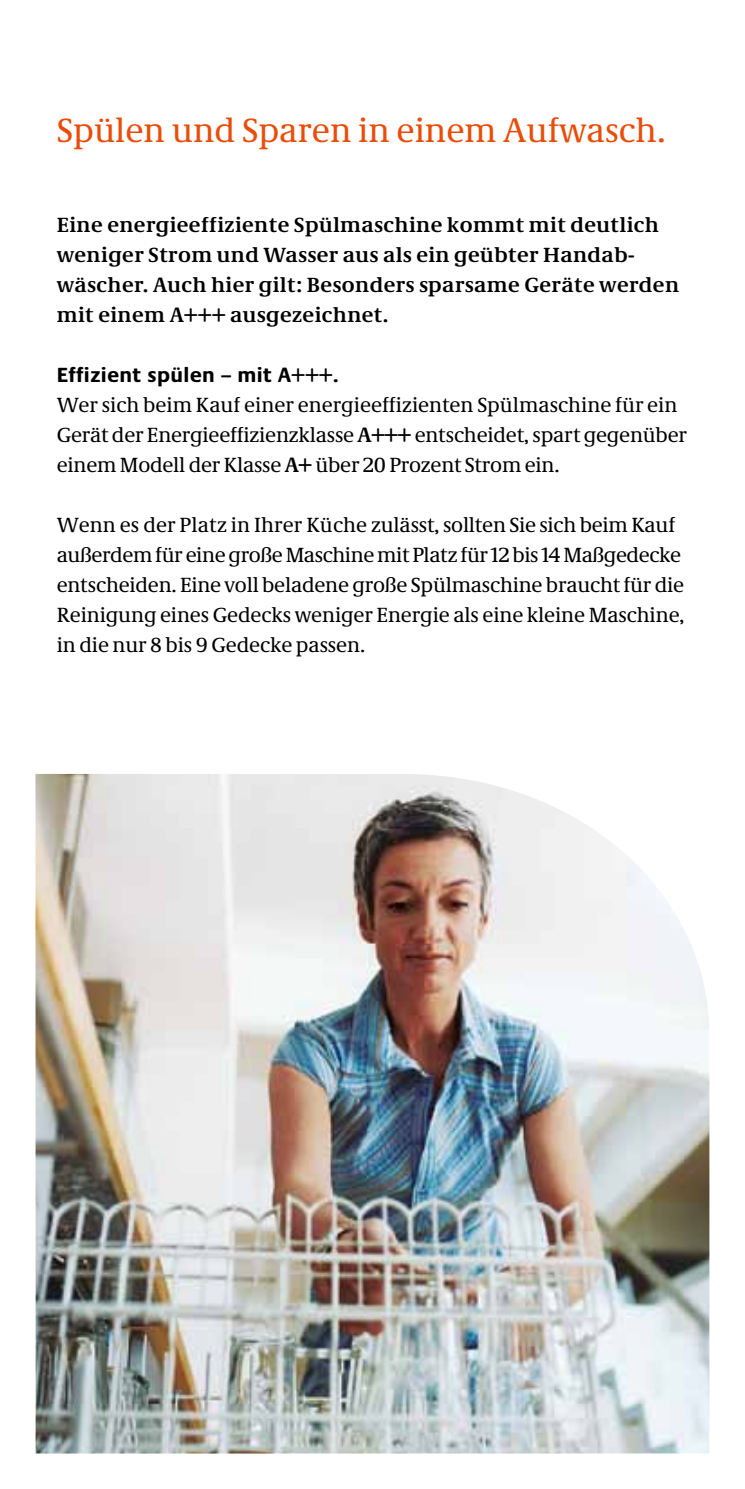
<style>
.page{position:relative;width:745px;height:1489px;background:#fff}
.page>*{position:absolute;margin:0;border:0;box-sizing:border-box;transform-origin:0 0}
.t1{font:35px "Neue Demos";color:#e94d0a}
.t2{font:21.25px/30px "Neue Demos";letter-spacing:-.01em;color:#000}
.t3{font:700 21.25px/30px "Neue Demos";letter-spacing:.02em;color:#000}
.t4{font:700 21.25px "Neue Praxis";letter-spacing:.02em;color:#000}
.s1{font-weight:700}
</style>
<div class="page">
<img style="left:35px;top:774px;width:674px;height:679px">
<h1 class="t1" style="left:57px;top:109px;width:610px">Spülen und Sparen in einem Aufwasch.</h1>
<p class="t3" style="left:57px;top:209px;width:623px">Eine energieeffiziente Spülmaschine kommt mit deutlich weniger Strom und Wasser aus als ein geübter Handab&shy;wäscher. Auch hier gilt: Besonders sparsame Geräte werden mit einem A+++ ausgezeichnet.</p>
<p class="t4" style="left:57px;top:362px;width:283px">Effizient spülen – mit A+++.</p>
<p class="t2" style="left:57px;top:389px;width:631px">Wer sich beim Kauf einer energieeffizienten Spülmaschine für ein<br>Gerät der Energieeffizienzklasse <span class="s1">A+++</span> entscheidet, spart gegenüber einem Modell der Klasse <span class="s1">A+</span> über 20 Prozent Strom ein.</p>
<p class="t2" style="left:57px;top:509px;width:628px">Wenn es der Platz in Ihrer Küche zulässt, sollten Sie sich beim Kauf außerdem für eine große Maschine mit Platz für 12 bis 14 Maßgedecke entscheiden. Eine voll beladene große Spülmaschine braucht für die Reinigung eines Gedecks weniger Energie als eine kleine Maschine, in die nur 8 bis 9 Gedecke passen.</p>
</div>
